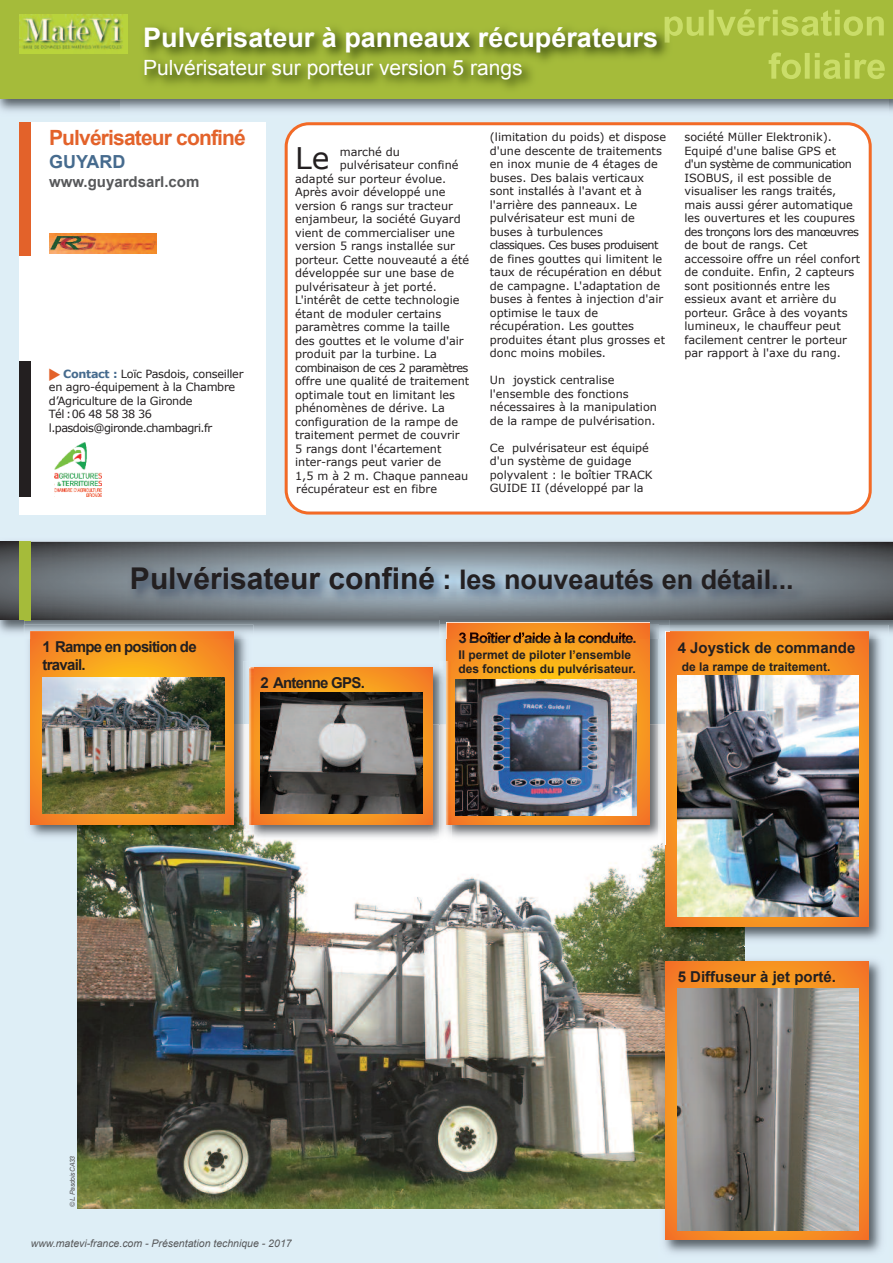
<style>
.page{position:relative;width:893px;height:1263px;background:#deeef6}
.page>*{position:absolute;margin:0;border:0;box-sizing:border-box;transform-origin:0 0}
.t1{font:29.85px "Verdana";color:#231f20}
.t2{font:700 27px "Arial";color:#231f20}
.t3{font:700 27px "Arial";color:#fff}
.t4{font:21px "Arial";color:#fff}
.t5{font:700 21px "Arial";letter-spacing:-.04em;color:#e3622a}
.t6{font:700 18px "Arial";color:#466b8e}
.t7{font:700 15px/18px "Arial";letter-spacing:-.05em;color:#231f20}
.t8{font:700 15px "Arial";color:#231f20}
.t9{font:700 15px "Arial";color:#57585a}
.t10{font:700 12px/14.4px "Arial";color:#231f20}
.t11{font:11.25px/13.5px "Verdana";color:#231f20}
.t12{font:11.25px/13.5px "Verdana";letter-spacing:-.025em;color:#231f20}
.t13{font:11.25px "Verdana";letter-spacing:-.05em;color:#231f20}
.t14{font:italic 10.5px "Arial";color:#57585a}
.t15{font:italic 6.75px "Arial";letter-spacing:-.05em;color:#57585a}
.s1{font-weight:700;color:#466b8e}
.s2{font-size:30px}
</style>
<div class="page">
<svg style="left:0;top:542px;width:19px;height:78px"></svg>
<img style="left:78px;top:844px;width:667px;height:365px">
<img style="left:0;top:99px;width:893px;height:13px">
<div style="left:0;top:0;width:893px;height:99px;background:#a5bb3a"></div>
<img style="left:120px;top:9px;width:768px;height:103px">
<img style="left:665px;top:9px;width:167px;height:34px">
<img style="left:769px;top:52px;width:116px;height:27px">
<div style="left:285px;top:122px;width:587px;height:392px;background:#fff"></div>
<div style="left:19px;top:122px;width:246px;height:392px;background:#fff"></div>
<div style="left:19px;top:122px;width:11px;height:134px;background:#e3622a"></div>
<div style="left:19px;top:542px;width:11px;height:78px;background:#a5bb3a"></div>
<img style="left:659px;top:639px;width:223px;height:307px">
<svg style="left:666px;top:639px;width:203px;height:288px;background:#f68f22"></svg>
<img style="left:445px;top:639px;width:214px;height:205px">
<img style="left:659px;top:724px;width:7px;height:120px">
<img style="left:666px;top:639px;width:3px;height:205px">
<svg style="left:446px;top:639px;width:203px;height:186px;background:#f69a22"></svg>
<img style="left:455px;top:680px;width:182px;height:136px">
<img style="left:253px;top:661px;width:193px;height:63px">
<img style="left:253px;top:724px;width:199px;height:120px">
<img style="left:446px;top:661px;width:6px;height:164px">
<svg style="left:253px;top:668px;width:179px;height:157px;background:#ed8b23"></svg>
<img style="left:261px;top:692px;width:161px;height:121px">
<img style="left:29px;top:639px;width:218px;height:205px">
<img style="left:243px;top:661px;width:10px;height:183px">
<img style="left:250px;top:668px;width:3px;height:157px">
<svg style="left:31px;top:639px;width:203px;height:185px;background:#f29322"></svg>
<img style="left:43px;top:677px;width:181px;height:136px">
<img style="left:24px;top:541px;width:869px;height:93px">
<img style="left:24px;top:620px;width:416px;height:14px">
<img style="left:24px;top:542px;width:869px;height:78px">
<img style="left:649px;top:625px;width:239px;height:14px">
<img style="left:669px;top:631px;width:200px;height:8px">
<img style="left:440px;top:616px;width:229px;height:9px">
<img style="left:440px;top:625px;width:6px;height:14px">
<svg style="left:666px;top:631px;width:3px;height:8px"></svg>
<img style="left:446px;top:623px;width:203px;height:16px">
<img style="left:459px;top:632px;width:62px;height:7px">
<img style="left:24px;top:625px;width:229px;height:14px">
<img style="left:31px;top:631px;width:203px;height:8px">
<div style="left:19px;top:361px;width:11px;height:136px;background:#231f20"></div>
<img style="left:54px;top:443px;width:47px;height:54px">
<img style="left:20px;top:15px;width:108px;height:38px">
<img style="left:677px;top:675px;width:182px;height:242px">
<img style="left:659px;top:955px;width:223px;height:299px">
<svg style="left:666px;top:961px;width:203px;height:279px;background:#f48b24"></svg>
<img style="left:677px;top:988px;width:182px;height:242px">
<img style="left:50px;top:233px;width:106px;height:20px">
<h2 class="t3" style="left:143px;top:22px;width:516px">Pulvérisateur à panneaux récupérateurs</h2>
<h3 class="t4" style="left:143px;top:56px;width:381px">Pulvérisateur sur porteur version 5 rangs</h3>
<h3 class="t5" style="left:49px;top:126px;width:198px">Pulvérisateur confiné</h3>
<h3 class="t6" style="left:49px;top:152px;width:78px">GUYARD</h3>
<h3 class="t9" style="left:49px;top:174px;width:152px">www.guyardsarl.com</h3>
<p class="t12" style="left:49px;top:366px;width:196px;text-indent:14px"><span class="s1">Contact :</span> Loïc Pasdois, conseiller en agro-équipement à la Chambre d’Agriculture de la Gironde<br>Tél :06 48 58 38 36 l.pasdois@gironde.chambagri.fr</p>
<h1 class="t1" style="left:295px;top:139px;width:36px">Le</h1>
<p class="t11" style="left:340px;top:144px;width:62px">marché du</p>
<p class="t11" style="left:340px;top:158px;width:120px">pulvérisateur confiné</p>
<p class="t11" style="left:295px;top:171px;width:153px">adapté sur porteur évolue.</p>
<p class="t11" style="left:295px;top:185px;width:152px">Après avoir développé une</p>
<p class="t11" style="left:295px;top:198px;width:159px">version 6 rangs sur tracteur</p>
<p class="t11" style="left:295px;top:212px;width:167px">enjambeur, la société Guyard</p>
<p class="t11" style="left:295px;top:225px;width:161px">vient de commercialiser une</p>
<p class="t11" style="left:295px;top:239px;width:161px">version 5 rangs installée sur</p>
<p class="t11" style="left:295px;top:252px;width:176px">porteur. Cette nouveauté a été</p>
<p class="t11" style="left:295px;top:266px;width:160px">développée sur une base de</p>
<p class="t11" style="left:295px;top:279px;width:143px">pulvérisateur à jet porté.</p>
<p class="t11" style="left:295px;top:293px;width:166px">L'intérêt de cette technologie</p>
<p class="t11" style="left:295px;top:306px;width:148px">étant de moduler certains</p>
<p class="t11" style="left:295px;top:320px;width:156px">paramètres comme la taille</p>
<p class="t11" style="left:295px;top:333px;width:170px">des gouttes et le volume d'air</p>
<p class="t11" style="left:295px;top:347px;width:143px">produit par la turbine. La</p>
<p class="t13" style="left:295px;top:360px;width:175px">combinaison de ces 2 paramètres</p>
<p class="t11" style="left:295px;top:374px;width:176px">offre une qualité de traitement</p>
<p class="t11" style="left:295px;top:387px;width:161px">optimale tout en limitant les</p>
<p class="t11" style="left:295px;top:401px;width:151px">phénomènes de dérive. La</p>
<p class="t11" style="left:295px;top:414px;width:164px">configuration de la rampe de</p>
<p class="t11" style="left:295px;top:428px;width:166px">traitement permet de couvrir</p>
<p class="t11" style="left:295px;top:441px;width:148px">5 rangs dont l'écartement</p>
<p class="t11" style="left:295px;top:455px;width:147px">inter-rangs peut varier de</p>
<p class="t11" style="left:295px;top:468px;width:175px">1,5 m à 2 m. Chaque panneau</p>
<p class="t11" style="left:296px;top:482px;width:142px">récupérateur est en fibre</p>
<p class="t11" style="left:490px;top:130px;width:178px">(limitation du poids) et dispose d'une descente de traitements en inox munie de 4 étages de buses. Des balais verticaux sont installés à l'avant et à l'arrière des panneaux. Le pulvérisateur est muni de buses à turbulences<br>classiques. Ces buses produisent de fines gouttes qui limitent le taux de récupération en début de campagne. L'adaptation de buses à fentes à injection d'air optimise le taux de récupération. Les gouttes produites étant plus grosses et donc moins mobiles.</p>
<p class="t11" style="left:490px;top:373px;width:169px">Un joystick centralise l'ensemble des fonctions nécessaires à la manipulation de la rampe de pulvérisation.</p>
<p class="t11" style="left:490px;top:441px;width:164px">Ce pulvérisateur est équipé d'un système de guidage polyvalent : le boîtier TRACK<br>GUIDE II (développé par la</p>
<p class="t11" style="left:684px;top:130px;width:177px">société Müller Elektronik).<br>Equipé d'une balise GPS et d'un système de communication<br>ISOBUS, il est possible de visualiser les rangs traités, mais aussi gérer automatique les ouvertures et les coupures des tronçons lors des manœuvres de bout de rangs. Cet accessoire offre un réel confort de conduite. Enfin, 2 capteurs sont positionnés entre les essieux avant et arrière du porteur. Grâce à des voyants lumineux, le chauffeur peut facilement centrer le porteur par rapport à l'axe du rang.</p>
<h2 class="t2" style="left:130px;top:564px;width:665px"><span class="s2">Pulvérisateur confiné</span> : les nouveautés en détail...</h2>
<h3 class="t7" style="left:43px;top:638px;width:156px">1 Rampe en position de travail.</h3>
<h3 class="t7" style="left:261px;top:673px;width:106px">2 Antenne GPS.</h3>
<h3 class="t7" style="left:458px;top:629px;width:180px">3 Boîtier d’aide à la conduite.</h3>
<p class="t10" style="left:458px;top:648px;width:179px">Il permet de piloter l’ensemble des fonctions du pulvérisateur.</p>
<h3 class="t8" style="left:678px;top:639px;width:179px">4 Joystick de commande</h3>
<p class="t10" style="left:682px;top:659px;width:150px">de la rampe de traitement.</p>
<p class="t15" style="left:69px;top:1207px;width:53px;rotate:-90deg">© L. Pasdois CA33</p>
<p class="t14" style="left:31px;top:1238px;width:262px">www.matevi-france.com - Présentation technique - 2017</p>
<h3 class="t8" style="left:678px;top:968px;width:160px">5 Diffuseur à jet porté.</h3>
</div>
